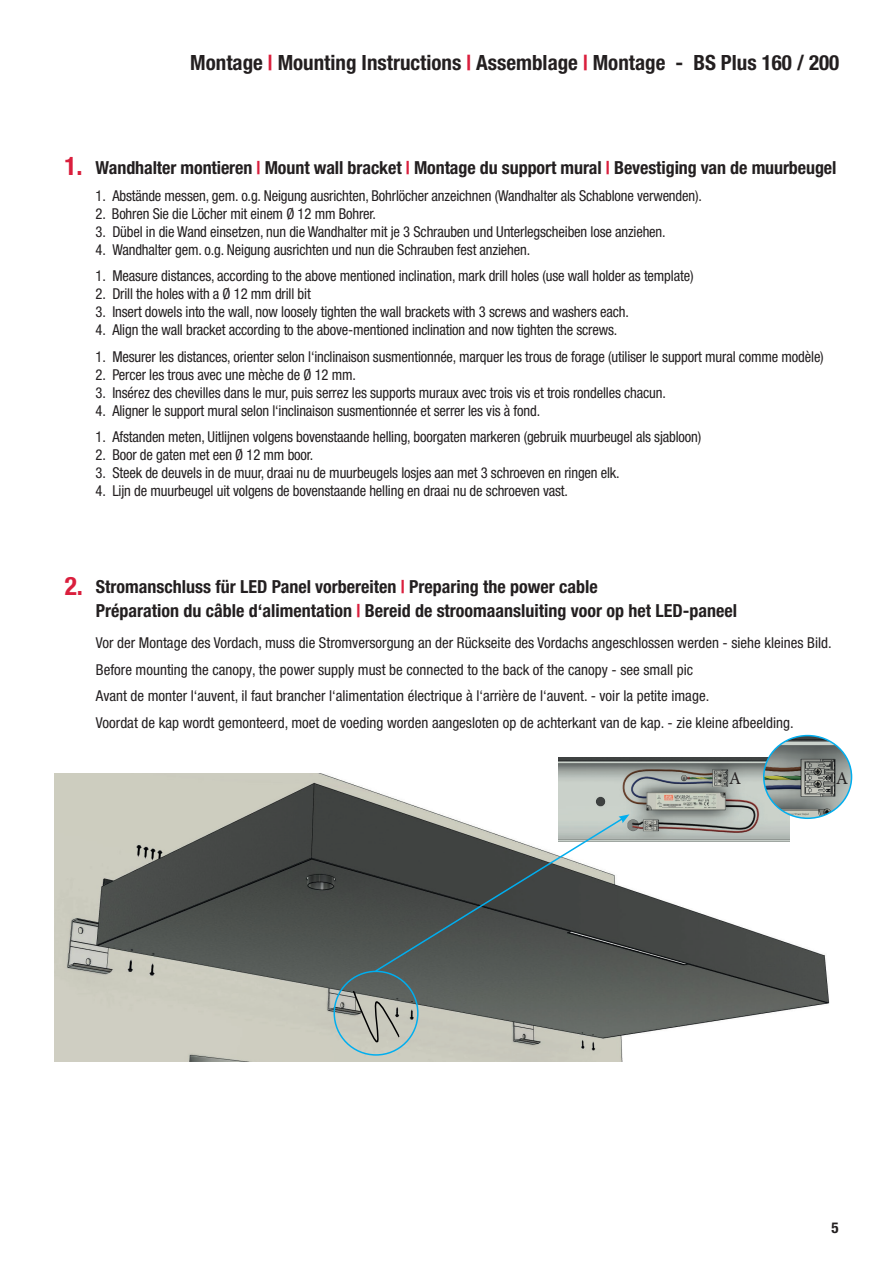
<style>
.page{position:relative;width:893px;height:1263px;background:#fff}
.page>*{position:absolute;margin:0;border:0;box-sizing:border-box;transform-origin:0 0}
.t1{font:700 condensed 25.5px "Helvetica Neue LT Pro";color:#da1f3d}
.t2{font:700 condensed 21px "Helvetica Neue LT Pro";color:#231f20}
.t3{font:700 condensed 18px/24px "Helvetica Neue LT Pro";color:#231f20}
.t4{font:18px "Minion Pro";color:#231f20}
.t5{font:condensed 15px/26.5px "Helvetica Neue LT Pro";letter-spacing:-.01em;color:#231f20}
.t6{font:700 condensed 15px "Helvetica Neue LT Pro";color:#231f20}
.s1{color:#da1f3d}
.s2{font-size:25.5px;color:#da1f3d}
</style>
<div class="page">
<img style="left:55px;top:773px;width:775px;height:288px">
<svg style="left:353px;top:983px;width:47px;height:62px;background:#9e9f96"></svg>
<img style="left:559px;top:758px;width:230px;height:83px">
<div style="left:333px;top:971px;width:86px;height:85px;border:2px solid #00aeef;border-radius:50%"></div>
<svg style="left:374px;top:814px;width:255px;height:159px;background:#646967"></svg>
<img style="left:764px;top:735px;width:87px;height:83px">
<div style="left:763px;top:735px;width:89px;height:84px;border:2px solid #00aeef;border-radius:50%"></div>
<h2 class="t2" style="left:190px;top:50px;width:651px">Montage <span class="s1">|</span> Mounting Instructions <span class="s1">|</span> Assemblage <span class="s1">|</span> Montage - BS Plus 160 / 200</h2>
<h1 class="t1" style="left:64px;top:151px;width:20px">1.</h1>
<p class="t3" style="left:96px;top:156px;width:742px">Wandhalter montieren <span class="s1">|</span> Mount wall bracket <span class="s1">|</span> Montage du support mural <span class="s1">|</span> Bevestiging van de muurbeugel</p>
<p class="t5" style="left:96px;top:182px;width:608px">1. Abstände messen, gem. o.g. Neigung ausrichten, Bohrlöcher anzeichnen (Wandhalter als Schablone verwenden).</p>
<p class="t5" style="left:96px;top:200px;width:282px">2. Bohren Sie die Löcher mit einem Ø 12 mm Bohrer.</p>
<p class="t5" style="left:96px;top:218px;width:572px">3. Dübel in die Wand einsetzen, nun die Wandhalter mit je 3 Schrauben und Unterlegscheiben lose anziehen.</p>
<p class="t5" style="left:96px;top:236px;width:436px">4. Wandhalter gem. o.g. Neigung ausrichten und nun die Schrauben fest anziehen.</p>
<p class="t5" style="left:96px;top:262px;width:599px">1. Measure distances, according to the above mentioned inclination, mark drill holes (use wall holder as template)</p>
<p class="t5" style="left:96px;top:280px;width:217px">2. Drill the holes with a Ø 12 mm drill bit</p>
<p class="t5" style="left:96px;top:298px;width:535px">3. Insert dowels into the wall, now loosely tighten the wall brackets with 3 screws and washers each.</p>
<p class="t5" style="left:96px;top:316px;width:523px">4. Align the wall bracket according to the above-mentioned inclination and now tighten the screws.</p>
<p class="t5" style="left:96px;top:343px;width:730px">1. Mesurer les distances, orienter selon l‘inclinaison susmentionnée, marquer les trous de forage (utiliser le support mural comme modèle)</p>
<p class="t5" style="left:96px;top:361px;width:262px">2. Percer les trous avec une mèche de Ø 12 mm.</p>
<p class="t5" style="left:96px;top:379px;width:572px">3. Insérez des chevilles dans le mur, puis serrez les supports muraux avec trois vis et trois rondelles chacun.</p>
<p class="t5" style="left:96px;top:397px;width:446px">4. Aligner le support mural selon l‘inclinaison susmentionnée et serrer les vis à fond.</p>
<p class="t5" style="left:96px;top:423px;width:607px">1. Afstanden meten, Uitlijnen volgens bovenstaande helling, boorgaten markeren (gebruik muurbeugel als sjabloon)</p>
<p class="t5" style="left:96px;top:441px;width:219px">2. Boor de gaten met een Ø 12 mm boor.</p>
<p class="t5" style="left:96px;top:459px;width:526px">3. Steek de deuvels in de muur, draai nu de muurbeugels losjes aan met 3 schroeven en ringen elk.</p>
<p class="t5" style="left:96px;top:477px;width:474px">4. Lijn de muurbeugel uit volgens de bovenstaande helling en draai nu de schroeven vast.</p>
<p class="t3" style="left:96px;top:575px;width:643px;text-indent:-31px"><span class="s2">2.</span> Stromanschluss für LED Panel vorbereiten <span class="s1">|</span> Preparing the power cable<br>Préparation du câble d‘alimentation <span class="s1">|</span> Bereid de stroomaansluiting voor op het LED-paneel</p>
<p class="t5" style="left:96px;top:629px;width:737px">Vor der Montage des Vordach, muss die Stromversorgung an der Rückseite des Vordachs angeschlossen werden - siehe kleines Bild.<br>Before mounting the canopy, the power supply must be connected to the back of the canopy - see small pic<br>Avant de monter l‘auvent, il faut brancher l‘alimentation électrique à l‘arrière de l‘auvent. - voir la petite image.<br>Voordat de kap wordt gemonteerd, moet de voeding worden aangesloten op de achterkant van de kap. - zie kleine afbeelding.</p>
<p class="t4" style="left:729px;top:766px;width:14px">A</p>
<p class="t4" style="left:836px;top:766px;width:14px">A</p>
<p class="t6" style="left:832px;top:1219px;width:9px">5</p>
</div>
